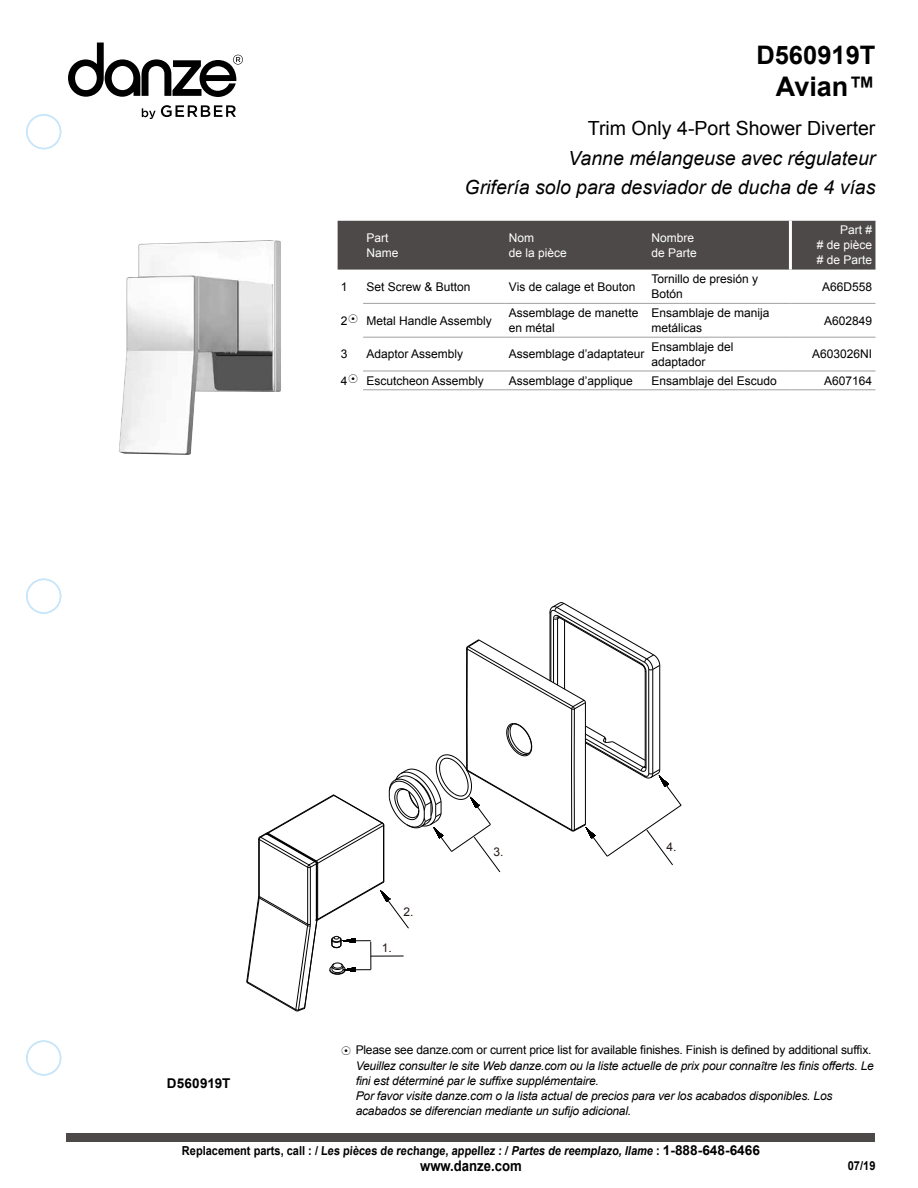
<style>
.page{position:relative;width:918px;height:1188px;background:#fff}
.page>*{position:absolute;margin:0;border:0;box-sizing:border-box;transform-origin:0 0}
.t1{font:700 27px "Arial";color:#000}
.t2{font:700 25.5px "Arial";color:#000}
.t3{font:italic 19.5px/29.5px "Arial";color:#000;text-align:right}
.t4{font:19.5px "Arial";color:#000}
.t5{font:700 14.7px "Arial";color:#000;scale:.89 1}
.t6{font:700 13.5px "Arial";letter-spacing:.005em;color:#000}
.t7{font:700 12.3px "Arial";color:#000;scale:.89 1}
.t8{font:12px/15px "Arial";color:#000}
.t9{font:italic 12px/15px "Arial";letter-spacing:-.015em;color:#000}
.t10{font:12px/15px "Arial";color:#fff}
.t11{font:12px "Arial";color:#221814}
.s1{font-style:italic}
.s2{font-size:13.65px}
</style>
<div class="page">
<div style="left:26px;top:114px;width:35px;height:35px;border:2px solid #c7e6f9;border-radius:50%"></div>
<div style="left:26px;top:1040px;width:35px;height:36px;border:2px solid #c7e6f9;border-radius:50%"></div>
<div style="left:26px;top:579px;width:35px;height:35px;border:2px solid #c7e6f9;border-radius:50%"></div>
<svg style="left:142px;top:105px;width:94px;height:13px"></svg>
<svg style="left:68px;top:43px;width:175px;height:54px"></svg>
<div style="left:66px;top:1133px;width:809px;height:8px;background:#4c4948"></div>
<div style="left:338px;top:221px;width:537px;height:49px;background:#4c4948"></div>
<hr style="left:789px;top:221px;width:3px;height:49px;background:#fff">
<hr style="left:363px;top:303px;width:143px;height:1px;background:#9fa0a0">
<hr style="left:506px;top:303px;width:142px;height:1px;background:#9fa0a0">
<hr style="left:648px;top:303px;width:142px;height:1px;background:#9fa0a0">
<hr style="left:790px;top:303px;width:85px;height:1px;background:#9fa0a0">
<hr style="left:363px;top:337px;width:143px;height:1px;background:#9fa0a0">
<hr style="left:506px;top:337px;width:142px;height:1px;background:#9fa0a0">
<hr style="left:648px;top:337px;width:142px;height:1px;background:#9fa0a0">
<hr style="left:790px;top:337px;width:85px;height:1px;background:#9fa0a0">
<hr style="left:363px;top:371px;width:143px;height:1px;background:#9fa0a0">
<hr style="left:506px;top:371px;width:142px;height:1px;background:#9fa0a0">
<hr style="left:648px;top:371px;width:142px;height:1px;background:#9fa0a0">
<hr style="left:790px;top:371px;width:85px;height:1px;background:#9fa0a0">
<hr style="left:363px;top:389px;width:143px;height:1px;background:#9fa0a0">
<hr style="left:506px;top:389px;width:142px;height:1px;background:#9fa0a0">
<hr style="left:648px;top:389px;width:142px;height:1px;background:#9fa0a0">
<hr style="left:790px;top:389px;width:85px;height:1px;background:#9fa0a0">
<img style="left:119px;top:240px;width:162px;height:215px">
<hr style="left:258px;top:839px;width:1px;height:57px;background:#000">
<hr style="left:259px;top:840px;width:1px;height:56px;background:#000">
<hr style="left:307px;top:867px;width:1px;height:57px;background:#000">
<hr style="left:310px;top:867px;width:1px;height:57px;background:#000">
<hr style="left:316px;top:863px;width:1px;height:56px;background:#000">
<hr style="left:317px;top:863px;width:1px;height:56px;background:#000">
<hr style="left:383px;top:825px;width:1px;height:57px;background:#000">
<hr style="left:384px;top:825px;width:1px;height:56px;background:#000">
<svg style="left:246px;top:881px;width:163px;height:130px"></svg>
<svg style="left:258px;top:602px;width:424px;height:271px"></svg>
<h2 class="t2" style="left:756px;top:39px;width:121px">D560919T</h2>
<h1 class="t1" style="left:776px;top:68px;width:101px">Avian™</h1>
<h3 class="t4" style="left:588px;top:115px;width:289px">Trim Only 4-Port Shower Diverter</h3>
<h3 class="t3" style="left:465px;top:143px;width:412px">Vanne mélangeuse avec régulateur<br>Grifería solo para desviador de ducha de 4 vías</h3>
<p class="t10" style="left:367px;top:230px;width:34px">Part<br>Name</p>
<p class="t10" style="left:509px;top:230px;width:60px">Nom<br>de la pièce</p>
<p class="t10" style="left:651px;top:230px;width:47px">Nombre de Parte</p>
<p class="t10" style="left:817px;top:223px;width:57px;text-align:justify;text-indent:23px">Part # # de pièce # de Parte</p>
<p class="t8" style="left:341px;top:279px;width:8px">1</p>
<p class="t8" style="left:367px;top:279px;width:106px">Set Screw &amp; Button</p>
<p class="t8" style="left:509px;top:279px;width:128px">Vis de calage et Bouton</p>
<p class="t8" style="left:651px;top:272px;width:108px">Tornillo de presión y<br>Botón</p>
<p class="t8" style="left:822px;top:279px;width:52px">A66D558</p>
<p class="t8" style="left:341px;top:313px;width:8px">2</p>
<p class="t8" style="left:367px;top:313px;width:127px">Metal Handle Assembly</p>
<p class="t8" style="left:509px;top:305px;width:131px">Assemblage de manette en métal</p>
<p class="t8" style="left:651px;top:305px;width:120px">Ensamblaje de manija metálicas</p>
<p class="t8" style="left:824px;top:313px;width:50px">A602849</p>
<p class="t8" style="left:341px;top:347px;width:8px">3</p>
<p class="t8" style="left:367px;top:347px;width:98px">Adaptor Assembly</p>
<p class="t8" style="left:509px;top:347px;width:137px">Assemblage d’adaptateur</p>
<p class="t8" style="left:651px;top:339px;width:84px">Ensamblaje del adaptador</p>
<p class="t8" style="left:812px;top:347px;width:62px">A603026NI</p>
<p class="t8" style="left:341px;top:373px;width:8px">4</p>
<p class="t8" style="left:367px;top:373px;width:119px">Escutcheon Assembly</p>
<p class="t8" style="left:509px;top:373px;width:126px">Assemblage d’applique</p>
<p class="t8" style="left:651px;top:373px;width:127px">Ensamblaje del Escudo</p>
<p class="t8" style="left:824px;top:373px;width:50px">A607164</p>
<p class="t6" style="left:167px;top:1074px;width:65px">D560919T</p>
<p class="t11" style="left:382px;top:940px;width:12px">1.</p>
<p class="t11" style="left:404px;top:904px;width:12px">2.</p>
<p class="t11" style="left:494px;top:844px;width:12px">3.</p>
<p class="t11" style="left:666px;top:839px;width:12px">4.</p>
<p class="t8" style="left:356px;top:1043px;width:517px">Please see danze.com or current price list for available finishes. Finish is defined by additional suffix.</p>
<p class="t9" style="left:356px;top:1059px;width:520px">Veuillez consulter le site Web danze.com ou la liste actuelle de prix pour connaître les finis offerts. Le fini est déterminé par le suffixe supplémentaire.<br>Por favor visite danze.com o la lista actual de precios para ver los acabados disponibles. Los acabados se diferencian mediante un sufijo adicional.</p>
<p class="t7" style="left:182px;top:1143px;width:651px">Replacement parts, call : / Les pièces de rechange, appellez : / <span class="s1">Partes de reemplazo, llame</span> : <span class="s2">1-888-648-6466</span></p>
<p class="t5" style="left:420px;top:1156px;width:116px">www.danze.com</p>
<p class="t7" style="left:848px;top:1158px;width:33px">07/19</p>
</div>
